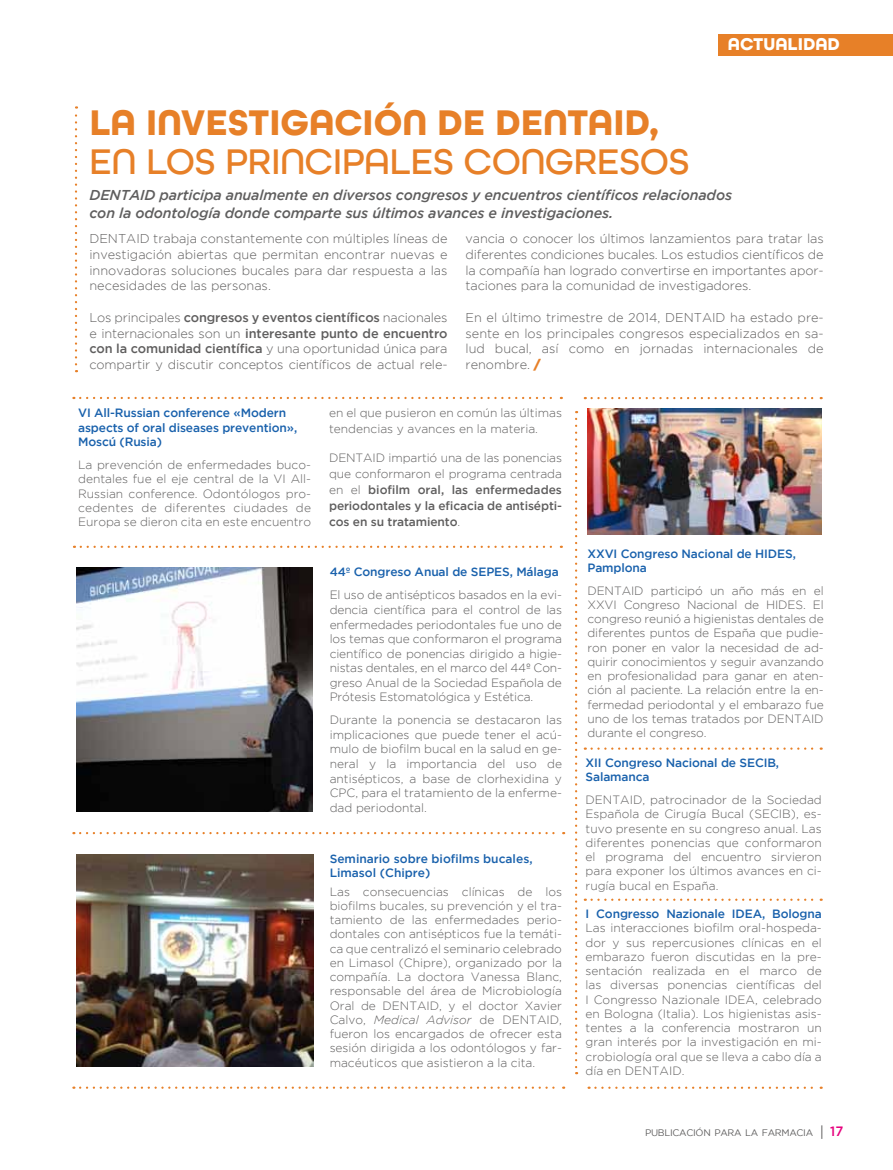
<style>
.page{position:relative;width:893px;height:1170px;background:#fff}
.page>*{position:absolute;margin:0;border:0;box-sizing:border-box;transform-origin:0 0}
.t1{font:700 37.5px "All Round Gothic";color:#e78028}
.t2{font:500 37.5px "All Round Gothic";color:#e78028}
.t3{font:700 18px "All Round Gothic";color:#fff}
.t4{font:italic 500 14.25px/18px "Gotham";letter-spacing:-.01em;color:#5f5e5e}
.t5{font:300 12.75px/15.8px "Gotham";letter-spacing:-.005em;color:#5f5e5e;text-align:justify}
.t6{font:300 12px/14.2px "Gotham";color:#5f5e5e;text-align:justify}
.t7{font:500 12px/14.2px "Gotham";letter-spacing:-.01em;color:#1961ac}
.t8{font:500 12px/16px "Gotham";letter-spacing:-.01em;color:#5f5e5e;text-align:justify}
.t9{font:9.45px "Gotham";letter-spacing:-.03em;color:#5f5e5e}
.s1{font-weight:500}
.s2{font-weight:900;color:#e78028}
.s3{font-weight:300}
.s4{font-style:italic}
.s5{font-family:"Helvetica Neue LT Std";font-size:13.5px}
.s6{font-weight:500;font-size:13.5px;color:#e6007d}
</style>
<div class="page">
<div style="left:719px;top:34px;width:174px;height:21px;background:#e78028"></div>
<svg style="left:75px;top:106px;width:2px;height:258px"></svg>
<img style="left:76px;top:567px;width:236px;height:244px">
<img style="left:76px;top:854px;width:237px;height:212px">
<svg style="left:80px;top:397px;width:482px;height:2px"></svg>
<svg style="left:575px;top:419px;width:2px;height:655px"></svg>
<svg style="left:592px;top:747px;width:230px;height:2px"></svg>
<svg style="left:592px;top:898px;width:230px;height:2px"></svg>
<svg style="left:589px;top:1086px;width:233px;height:2px"></svg>
<svg style="left:81px;top:545px;width:481px;height:3px"></svg>
<svg style="left:80px;top:832px;width:484px;height:2px"></svg>
<svg style="left:80px;top:1086px;width:484px;height:2px"></svg>
<img style="left:587px;top:408px;width:235px;height:126px">
<svg style="left:592px;top:397px;width:230px;height:2px"></svg>
<h2 class="t3" style="left:728px;top:33px;width:25px">ACTUALIDAD</h2>
<h1 class="t1" style="left:89px;top:100px;width:571px">LA INVESTIGACIÓN DE DENTAID,</h1>
<h1 class="t2" style="left:89px;top:139px;width:80px">EN LOS</h1>
<h1 class="t2" style="left:225px;top:139px;width:22px">PRINCIPALES</h1>
<h1 class="t2" style="left:464px;top:139px;width:26px">CONGRESOS</h1>
<p class="t4" style="left:89px;top:186px;width:644px">DENTAID participa anualmente en diversos congresos y encuentros científicos relacionados con la odontología donde comparte sus últimos avances e investigaciones.</p>
<p class="t5" style="left:89px;top:230px;width:360px">DENTAID trabaja constantemente con múltiples líneas de investigación abiertas que permitan encontrar nuevas e innovadoras soluciones bucales para dar respuesta a las necesidades de las personas.</p>
<p class="t5" style="left:89px;top:309px;width:360px">Los principales <span class="s1">congresos y eventos científicos</span> nacionales e internacionales son un <span class="s1">interesante punto de encuentro con la comunidad científica</span> y una oportunidad única para compartir y discutir conceptos científicos de actual rele-</p>
<p class="t5" style="left:466px;top:230px;width:360px">vancia o conocer los últimos lanzamientos para tratar las diferentes condiciones bucales. Los estudios científicos de la compañía han logrado convertirse en importantes apor&shy;taciones para la comunidad de investigadores.</p>
<p class="t5" style="left:466px;top:309px;width:360px">En el último trimestre de 2014, DENTAID ha estado pre&shy;sente en los principales congresos especializados en sa&shy;lud bucal, así como en jornadas internacionales de renombre. <span class="s2">/</span></p>
<p class="t7" style="left:78px;top:405px;width:221px">VI All-Russian conference «Modern aspects of oral diseases prevention»,<br>Moscú (Rusia)</p>
<p class="t6" style="left:78px;top:457px;width:234px;text-align:left">La prevención de enfermedades buco&shy;dentales fue el eje central de la VI All-Russian conference. Odontólogos pro&shy;cedentes de diferentes ciudades de Europa se dieron cita en este encuentro</p>
<p class="t6" style="left:329px;top:405px;width:234px;line-height:16px">en el que pusieron en común las últimas tendencias y avances en la materia.</p>
<p class="t8" style="left:329px;top:449px;width:234px"><span class="s3">DENTAID impartió una de las ponencias que conformaron el programa centrada en el</span> biofilm oral, las enfermedades periodontales y la eficacia de antisépti&shy;cos en su tratamiento<span class="s3">.</span></p>
<p class="t7" style="left:330px;top:564px;width:231px">44º Congreso Anual de SEPES, Málaga</p>
<p class="t6" style="left:330px;top:587px;width:234px">El uso de antisépticos basados en la evi&shy;dencia científica para el control de las enfermedades periodontales fue uno de los temas que conformaron el programa científico de ponencias dirigido a higie&shy;nistas dentales, en el marco del 44º Con&shy;greso Anual de la Sociedad Española de Prótesis Estomatológica y Estética.</p>
<p class="t6" style="left:330px;top:712px;width:234px">Durante la ponencia se destacaron las implicaciones que puede tener el acú&shy;mulo de biofilm bucal en la salud en ge&shy;neral y la importancia del uso de antisépticos, a base de clorhexidina y CPC, para el tratamiento de la enferme&shy;dad periodontal.</p>
<p class="t7" style="left:330px;top:851px;width:204px">Seminario sobre biofilms bucales,<br>Limasol (Chipre)</p>
<p class="t6" style="left:330px;top:884px;width:234px">Las consecuencias clínicas de los biofilms bucales, su prevención y el tra&shy;tamiento de las enfermedades perio&shy;dontales con antisépticos fue la temáti&shy;ca que centralizó el seminario celebrado en Limasol (Chipre), organizado por la compañía. La doctora Vanessa Blanc, responsable del área de Microbiología Oral de DENTAID, y el doctor Xavier Calvo, <span class="s4">Medical Advisor</span> de DEN TAID, fueron los encargados de ofrecer esta sesión dirigida a los odontólogos y far&shy;macéuticos que asistieron a la cita.</p>
<p class="t7" style="left:587px;top:546px;width:210px">XXVI Congreso Nacional de HI DES,<br>Pamplona</p>
<p class="t6" style="left:587px;top:583px;width:238px">DENTAID participó un año más en el XXVI Congreso Nacional de HIDES. El congreso reunió a higienistas dentales de diferentes puntos de España que pudie&shy;ron poner en valor la necesidad de ad&shy;quirir conocimientos y seguir avanzando en profesionalidad para ganar en aten&shy;ción al paciente. La relación entre la en&shy;fermedad periodontal y el embarazo fue uno de los temas tratados por DENTAID durante el congreso.</p>
<p class="t7" style="left:586px;top:755px;width:195px">XII Congreso Nacional de SECI B,<br>Salamanca</p>
<p class="t6" style="left:586px;top:792px;width:238px">DENTAID, patrocinador de la Sociedad Española de Cirugía Bucal (SECIB), es&shy;tuvo presente en su congreso anual. Las diferentes ponencias que conformaron el programa del encuentro sirvieron para exponer los últimos avances en ci&shy;rugía bucal en España.</p>
<p class="t7" style="left:586px;top:906px;width:238px">I Congresso Nazionale I DEA, Bologna</p>
<p class="t6" style="left:586px;top:920px;width:238px">Las interacciones biofilm oral-hospeda&shy;dor y sus repercusiones clínicas en el embarazo fueron discutidas en la pre&shy;sentación realizada en el marco de las diversas ponencias científicas del I Congresso Nazionale IDEA, celebrado en Bologna (Italia). Los higienistas asis&shy;tentes a la conferencia mostraron un gran interés por la investigación en mi&shy;crobiología oral que se lleva a cabo día a día en DENTAID.</p>
<p class="t9" style="left:645px;top:1127px;width:200px">PUBLICACIÓN PARA LA FARMACIA <span class="s5">|</span> <span class="s6">17</span></p>
</div>
